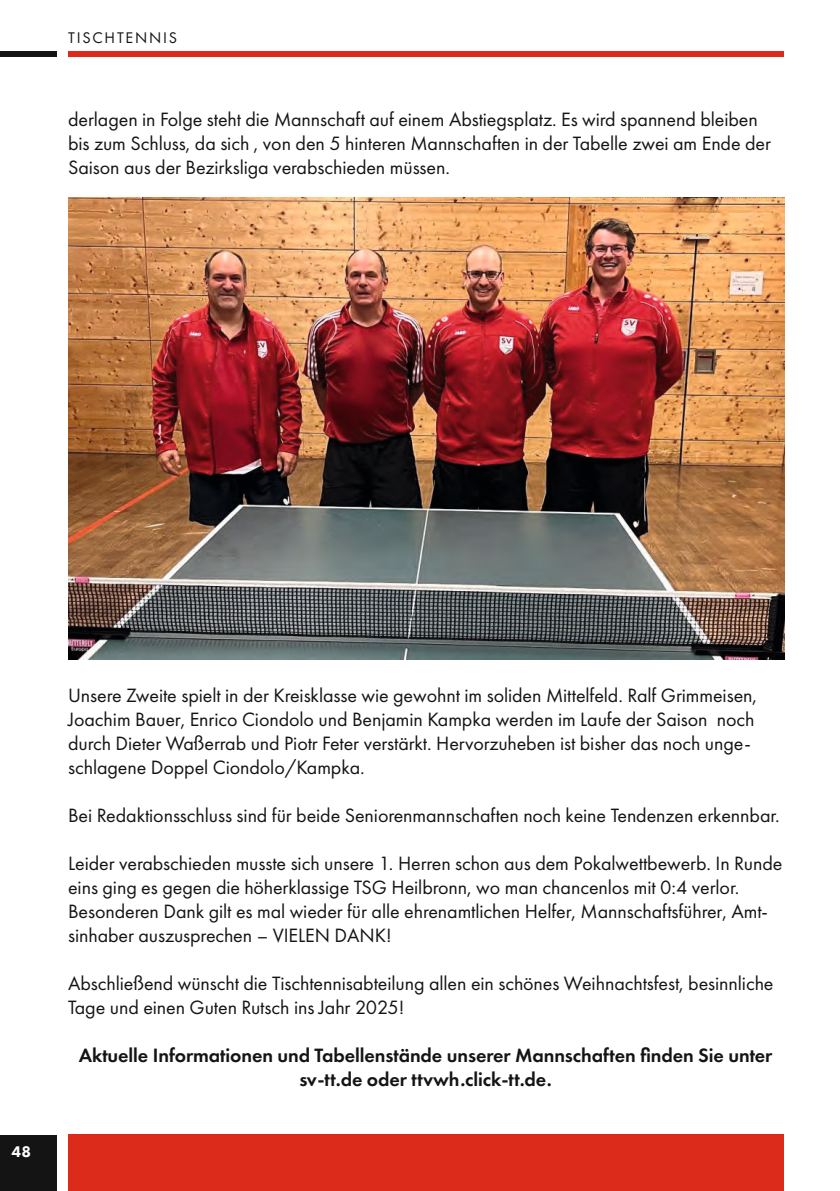
<style>
.page{position:relative;width:840px;height:1191px;background:#fff}
.page>*{position:absolute;margin:0;border:0;box-sizing:border-box;transform-origin:0 0}
.t1{font:20px/24px "Futura PT";letter-spacing:-.005em;color:#131413}
.t2{font:600 20px/24px "Futura PT";letter-spacing:-.005em;color:#131413;text-align:center}
.t3{font:16px "Futura PT";letter-spacing:.11em;color:#131413}
.t4{font:800 16px "Futura PT";color:#fff}
</style>
<div class="page">
<div style="left:0;top:1134px;width:57px;height:57px;background:#131413"></div>
<div style="left:68px;top:1134px;width:714px;height:57px;background:#dc2a1b"></div>
<div style="left:68px;top:51px;width:714px;height:6px;background:#dc2a1b"></div>
<div style="left:0;top:51px;width:57px;height:6px;background:#131413"></div>
<img style="left:68px;top:198px;width:715px;height:461px">
<p class="t3" style="left:68px;top:29px;width:110px">TISCHTENNIS</p>
<p class="t1" style="left:68px;top:107px;width:704px">derlagen in Folge steht die Mannschaft auf einem Abstiegsplatz. Es wird spannend bleiben bis zum Schluss, da sich , von den 5 hinteren Mannschaften in der Tabelle zwei am Ende der<br>Saison aus der Bezirksliga verabschieden müssen.</p>
<p class="t4" style="left:11px;top:1141px;width:21px">48</p>
<p class="t1" style="left:68px;top:683px;width:690px">Unsere Zweite spielt in der Kreisklasse wie gewohnt im soliden Mittelfeld. Ralf Grimmeisen, Joachim Bauer, Enrico Ciondolo und Benjamin Kampka werden im Laufe der Saison noch durch Dieter Waßerrab und Piotr Feter verstärkt. Hervorzuheben ist bisher das noch unge&shy;schlagene Doppel Ciondolo/Kampka.</p>
<p class="t1" style="left:68px;top:803px;width:712px">Bei Redaktionsschluss sind für beide Seniorenmannschaften noch keine Tendenzen erkennbar.</p>
<p class="t1" style="left:68px;top:851px;width:715px">Leider verabschieden musste sich unsere 1. Herren schon aus dem Pokalwettbewerb. In Runde eins ging es gegen die höherklassige TSG Heilbronn, wo man chancenlos mit 0:4 verlor.</p>
<p class="t1" style="left:68px;top:899px;width:701px">Besonderen Dank gilt es mal wieder für alle ehrenamtlichen Helfer, Mannschaftsführer, Amt&shy;sinhaber auszusprechen – VIELEN DANK!</p>
<p class="t1" style="left:68px;top:971px;width:706px">Abschließend wünscht die Tischtennisabteilung allen ein schönes Weihnachtsfest, besinnliche<br>Tage und einen Guten Rutsch ins Jahr 2025!</p>
<p class="t2" style="left:79px;top:1043px;width:694px">Aktuelle Informationen und Tabellenstände unserer Mannschaften finden Sie unter sv-tt.de oder ttvwh.click-tt.de.</p>
</div>
